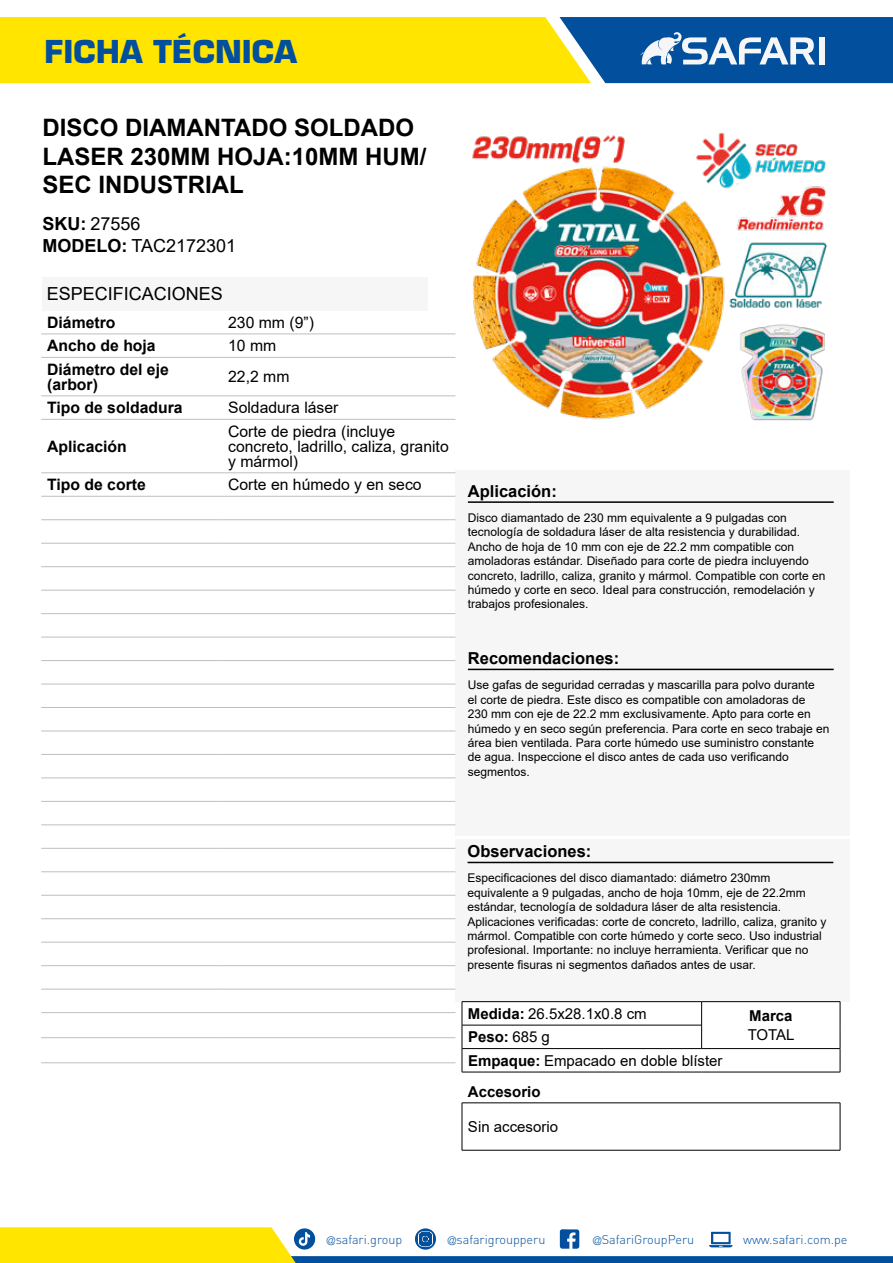
<style>
.page{position:relative;width:893px;height:1263px;background:#fff}
.page>*{position:absolute;margin:0;border:0;box-sizing:border-box;transform-origin:0 0}
.t1{font:700 30.75px "Eurostile LT Std";color:#02509d}
.t2{font:700 24px/28.8px "Arial";color:#000}
.t3{font:18px/21.9px "Arial";color:#000}
.t4{font:700 16.5px "Arial";color:#000}
.t5{font:15.75px/15px "Arial";color:#000}
.t6{font:700 15.75px/15px "Arial";color:#000}
.t7{font:15px "Arial";color:#000}
.t8{font:700 15px "Arial";color:#000}
.t9{font:300 12.6px "DIN";color:#02509d}
.t10{font:12px/14.4px "Arial";color:#000}
.s1{font-weight:700}
.s2{font-weight:400}
.s3{font-family:"Helvetica LT Std";font-stretch:condensed;font-size:11.25px}
</style>
<div class="page">
<svg style="left:0;top:1227px;width:893px;height:36px"></svg>
<svg style="left:0;top:17px;width:893px;height:66px;background:#b1b83e"></svg>
<div style="left:819px;top:37px;width:6px;height:27px;background:#f6f6f6"></div>
<div style="left:455px;top:470px;width:395px;height:199px;background:#f6f6f6"></div>
<hr style="left:468px;top:501px;width:366px;height:2px;background:#000">
<div style="left:455px;top:638px;width:395px;height:197px;background:#f6f6f6"></div>
<hr style="left:468px;top:669px;width:366px;height:1px;background:#000">
<div style="left:455px;top:839px;width:395px;height:162px;background:#f6f6f6"></div>
<hr style="left:468px;top:862px;width:365px;height:1px;background:#000">
<hr style="left:462px;top:1102px;width:378px;height:1px;background:#000">
<hr style="left:462px;top:1103px;width:1px;height:47px;background:#000">
<hr style="left:840px;top:1103px;width:1px;height:47px;background:#000">
<hr style="left:462px;top:1150px;width:378px;height:1px;background:#000">
<hr style="left:41px;top:334px;width:181px;height:1px;background:#bfbfbf">
<hr style="left:222px;top:334px;width:233px;height:1px;background:#bfbfbf">
<hr style="left:41px;top:1062px;width:181px;height:1px;background:#bfbfbf">
<hr style="left:222px;top:1062px;width:233px;height:1px;background:#bfbfbf">
<hr style="left:41px;top:357px;width:181px;height:1px;background:#bfbfbf">
<hr style="left:222px;top:357px;width:233px;height:1px;background:#bfbfbf">
<hr style="left:41px;top:396px;width:181px;height:1px;background:#bfbfbf">
<hr style="left:222px;top:396px;width:233px;height:1px;background:#bfbfbf">
<hr style="left:41px;top:419px;width:181px;height:1px;background:#bfbfbf">
<hr style="left:222px;top:419px;width:233px;height:1px;background:#bfbfbf">
<hr style="left:41px;top:472px;width:181px;height:1px;background:#bfbfbf">
<hr style="left:222px;top:472px;width:233px;height:1px;background:#bfbfbf">
<hr style="left:41px;top:496px;width:181px;height:1px;background:#bfbfbf">
<hr style="left:222px;top:496px;width:233px;height:1px;background:#bfbfbf">
<hr style="left:41px;top:519px;width:181px;height:1px;background:#bfbfbf">
<hr style="left:222px;top:519px;width:233px;height:1px;background:#bfbfbf">
<hr style="left:41px;top:543px;width:181px;height:1px;background:#bfbfbf">
<hr style="left:222px;top:543px;width:233px;height:1px;background:#bfbfbf">
<hr style="left:41px;top:566px;width:181px;height:1px;background:#bfbfbf">
<hr style="left:222px;top:566px;width:233px;height:1px;background:#bfbfbf">
<hr style="left:41px;top:590px;width:181px;height:1px;background:#bfbfbf">
<hr style="left:222px;top:590px;width:233px;height:1px;background:#bfbfbf">
<hr style="left:41px;top:613px;width:181px;height:1px;background:#bfbfbf">
<hr style="left:222px;top:613px;width:233px;height:1px;background:#bfbfbf">
<hr style="left:41px;top:637px;width:181px;height:1px;background:#bfbfbf">
<hr style="left:222px;top:637px;width:233px;height:1px;background:#bfbfbf">
<hr style="left:41px;top:660px;width:181px;height:1px;background:#bfbfbf">
<hr style="left:222px;top:660px;width:233px;height:1px;background:#bfbfbf">
<hr style="left:41px;top:684px;width:181px;height:1px;background:#bfbfbf">
<hr style="left:222px;top:684px;width:233px;height:1px;background:#bfbfbf">
<hr style="left:41px;top:707px;width:181px;height:1px;background:#bfbfbf">
<hr style="left:222px;top:707px;width:233px;height:1px;background:#bfbfbf">
<hr style="left:41px;top:731px;width:181px;height:1px;background:#bfbfbf">
<hr style="left:222px;top:731px;width:233px;height:1px;background:#bfbfbf">
<hr style="left:41px;top:754px;width:181px;height:1px;background:#bfbfbf">
<hr style="left:222px;top:754px;width:233px;height:1px;background:#bfbfbf">
<hr style="left:41px;top:778px;width:181px;height:1px;background:#bfbfbf">
<hr style="left:222px;top:778px;width:233px;height:1px;background:#bfbfbf">
<hr style="left:41px;top:801px;width:181px;height:1px;background:#bfbfbf">
<hr style="left:222px;top:801px;width:233px;height:1px;background:#bfbfbf">
<hr style="left:41px;top:824px;width:181px;height:1px;background:#bfbfbf">
<hr style="left:222px;top:824px;width:233px;height:1px;background:#bfbfbf">
<hr style="left:41px;top:848px;width:181px;height:1px;background:#bfbfbf">
<hr style="left:222px;top:848px;width:233px;height:1px;background:#bfbfbf">
<hr style="left:41px;top:871px;width:181px;height:1px;background:#bfbfbf">
<hr style="left:222px;top:871px;width:233px;height:1px;background:#bfbfbf">
<hr style="left:41px;top:895px;width:181px;height:1px;background:#bfbfbf">
<hr style="left:222px;top:895px;width:233px;height:1px;background:#bfbfbf">
<hr style="left:41px;top:918px;width:181px;height:1px;background:#bfbfbf">
<hr style="left:222px;top:918px;width:233px;height:1px;background:#bfbfbf">
<hr style="left:41px;top:942px;width:181px;height:1px;background:#bfbfbf">
<hr style="left:222px;top:942px;width:233px;height:1px;background:#bfbfbf">
<hr style="left:41px;top:965px;width:181px;height:1px;background:#bfbfbf">
<hr style="left:222px;top:965px;width:233px;height:1px;background:#bfbfbf">
<hr style="left:41px;top:989px;width:181px;height:1px;background:#bfbfbf">
<hr style="left:222px;top:989px;width:233px;height:1px;background:#bfbfbf">
<hr style="left:41px;top:1012px;width:181px;height:1px;background:#bfbfbf">
<hr style="left:222px;top:1012px;width:233px;height:1px;background:#bfbfbf">
<hr style="left:41px;top:1037px;width:181px;height:1px;background:#bfbfbf">
<hr style="left:222px;top:1037px;width:233px;height:1px;background:#bfbfbf">
<img style="left:472px;top:133px;width:355px;height:288px">
<div style="left:43px;top:277px;width:385px;height:33px;background:#f6f6f6"></div>
<hr style="left:462px;top:1025px;width:239px;height:1px;background:#000">
<hr style="left:462px;top:1048px;width:240px;height:1px;background:#000">
<hr style="left:702px;top:1048px;width:138px;height:1px;background:#000">
<hr style="left:462px;top:1001px;width:240px;height:1px;background:#000">
<hr style="left:702px;top:1001px;width:138px;height:1px;background:#000">
<svg style="left:701px;top:1002px;width:1px;height:46px"></svg>
<svg style="left:462px;top:1002px;width:1px;height:70px"></svg>
<svg style="left:840px;top:1002px;width:1px;height:70px"></svg>
<hr style="left:462px;top:1072px;width:240px;height:1px;background:#000">
<hr style="left:702px;top:1072px;width:138px;height:1px;background:#000">
<h1 class="t1" style="left:44px;top:34px;width:254px">FICHA TÉCNICA</h1>
<h2 class="t2" style="left:43px;top:115px;width:386px">DISCO DIAMANTADO SOLDADO<br>LASER 230MM HOJA:10MM HUM/<br>SEC INDUSTRIAL</h2>
<h3 class="t3" style="left:43px;top:215px;width:195px"><span class="s1">SKU:</span> 27556<br><span class="s1">MODELO:</span> TAC2172301</h3>
<h3 class="t3" style="left:47px;top:282px;width:178px">ESPECIFICACIONES</h3>
<h3 class="t6" style="left:47px;top:316px;width:70px">Diámetro</h3>
<h3 class="t5" style="left:228px;top:316px;width:87px">230 mm (9”)</h3>
<h3 class="t6" style="left:47px;top:340px;width:110px">Ancho de hoja</h3>
<h3 class="t5" style="left:228px;top:340px;width:50px">10 mm</h3>
<h3 class="t6" style="left:47px;top:363px;width:123px">Diámetro del eje (arbor)</h3>
<h3 class="t5" style="left:228px;top:371px;width:63px">22,2 mm</h3>
<h3 class="t6" style="left:47px;top:402px;width:137px">Tipo de soldadura</h3>
<h3 class="t5" style="left:228px;top:402px;width:112px">Soldadura láser</h3>
<h3 class="t6" style="left:47px;top:440px;width:81px">Aplicación</h3>
<h3 class="t5" style="left:228px;top:425px;width:222px">Corte de piedra (incluye concreto, ladrillo, caliza, granito y mármol)</h3>
<h3 class="t6" style="left:47px;top:479px;width:100px">Tipo de corte</h3>
<h3 class="t5" style="left:228px;top:479px;width:195px">Corte en húmedo y en seco</h3>
<h3 class="t4" style="left:468px;top:485px;width:90px">Aplicación:</h3>
<p class="t10" style="left:468px;top:512px;width:359px">Disco diamantado de 230 mm equivalente a 9 pulgadas con tecnología de soldadura láser de alta resistencia y durabilidad.<br>Ancho de hoja de 10 mm con eje de 22.2 mm compatible con amoladoras estándar. Diseñado para corte de piedra incluyendo concreto, ladrillo, caliza, granito y mármol. Compatible con corte en húmedo y corte en seco. Ideal para construcción, remodelación y trabajos profesionales.</p>
<h3 class="t4" style="left:468px;top:652px;width:153px">Recomendaciones:</h3>
<p class="t10" style="left:468px;top:679px;width:363px">Use gafas de seguridad cerradas y mascarilla para polvo durante<br>el corte de piedra. Este disco es compatible con amoladoras de<br>230 mm con eje de 22.2 mm exclusivamente. Apto para corte en húmedo y en seco según preferencia. Para corte en seco trabaje en área bien ventilada. Para corte húmedo use suministro constante de agua. Inspeccione el disco antes de cada uso verificando segmentos.</p>
<h3 class="t4" style="left:468px;top:845px;width:125px">Observaciones:</h3>
<p class="t10" style="left:468px;top:871px;width:360px">Especificaciones del disco diamantado: diámetro 230mm equivalente a 9 pulgadas, ancho de hoja 10mm, eje de 22.2mm estándar, tecnología de soldadura láser de alta resistencia.<br>Aplicaciones verificadas: corte de concreto, ladrillo, caliza, granito y mármol. Compatible con corte húmedo y corte seco. Uso industrial profesional. Importante: no incluye herramienta. Verificar que no presente fisuras ni segmentos dañados antes de usar.</p>
<p class="t7" style="left:468px;top:1008px;width:180px"><span class="s1">Medida:</span> 26.5x28.1x0.8 cm</p>
<p class="t8" style="left:749px;top:1010px;width:45px">Marca</p>
<p class="t8" style="left:468px;top:1031px;width:83px">Peso: <span class="s2">685 g</span></p>
<p class="t7" style="left:748px;top:1029px;width:48px">TOTAL</p>
<p class="t7" style="left:468px;top:1054px;width:256px"><span class="s1">Empaque:</span> Empacado en doble blíster</p>
<p class="t8" style="left:468px;top:1086px;width:74px">Accesorio</p>
<p class="t7" style="left:468px;top:1121px;width:92px">Sin accesorio</p>
<p class="t9" style="left:327px;top:1234px;width:77px"><span class="s3">@</span>safari.group</p>
<p class="t9" style="left:448px;top:1234px;width:99px"><span class="s3">@</span>safarigroupperu</p>
<p class="t9" style="left:593px;top:1234px;width:103px"><span class="s3">@</span>SafariGroupPeru</p>
<p class="t9" style="left:743px;top:1234px;width:106px">www.safari.com.pe</p>
</div>
